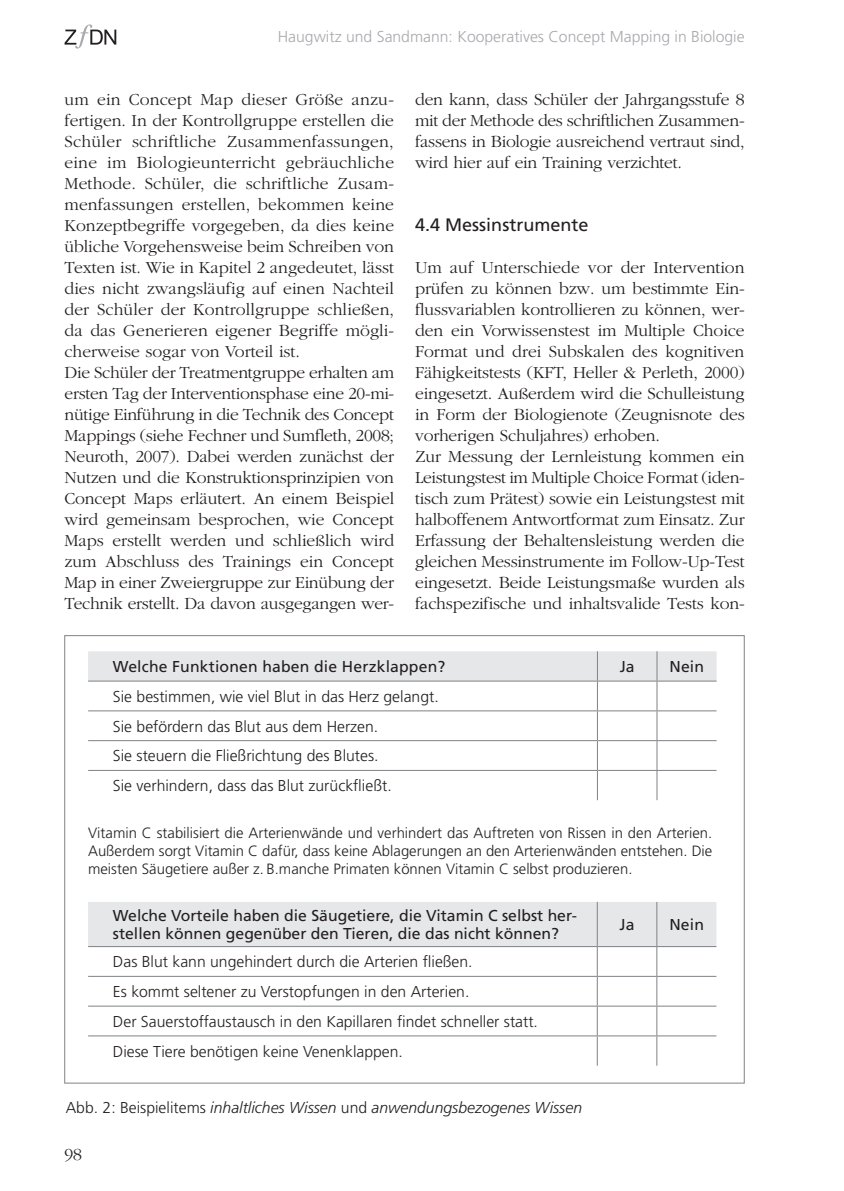
<style>
.page{position:relative;width:844px;height:1191px;background:#fff}
.page>*{position:absolute;margin:0;border:0;box-sizing:border-box;transform-origin:0 0}
.t1{font:18.03px "Frutiger LT";color:#231f20}
.t2{font:300 17.5px/21px "Garamond";letter-spacing:-.01em;color:#231f20}
.t3{font:300 15.75px/29.9px "Frutiger LT";color:#231f20}
.t4{font:15.75px/17.5px "Frutiger LT";color:#231f20}
.t5{font:italic 300 15.75px "Frutiger LT";color:#231f20}
.t6{font:300 15.75px "Frutiger LT";color:#a8a9ad}
.t7{font:300 14.88px/17.8px "Frutiger LT";color:#231f20;text-align:justify}
.s1{font-style:normal}
</style>
<div class="page">
<svg style="left:64px;top:24px;width:52px;height:25px"></svg>
<svg style="left:88px;top:651px;width:628px;height:149px"></svg>
<svg style="left:88px;top:902px;width:628px;height:163px"></svg>
<p class="t6" style="left:278px;top:27px;width:468px">Haugwitz und Sandmann: Kooperatives Concept Mapping in Biologie</p>
<p class="t2" style="left:64px;top:89px;width:331px">um ein Concept Map dieser Größe anzu&shy;fertigen. In der Kontrollgruppe erstellen die Schüler schriftliche Zusammenfassungen, eine im Biologieunterricht gebräuchliche Methode. Schüler, die schriftliche Zusam&shy;menfassungen erstellen, bekommen keine Konzeptbegriffe vorgegeben, da dies keine übliche Vorgehensweise beim Schreiben von Texten ist. Wie in Kapitel 2 angedeutet, lässt dies nicht zwangsläufig auf einen Nachteil der Schüler der Kontrollgruppe schließen, da das Generieren eigener Begriffe mögli&shy;cherweise sogar von Vorteil ist.<br>Die Schüler der Treatmentgruppe erhalten am ersten Tag der Interventionsphase eine 20-mi&shy;nütige Einführung in die Technik des Concept Mappings (siehe Fechner und Sumfleth, 2008; Neuroth, 2007). Dabei werden zunächst der Nutzen und die Konstruktionsprinzipien von Concept Maps erläutert. An einem Beispiel wird gemeinsam besprochen, wie Concept Maps erstellt werden und schließlich wird zum Abschluss des Trainings ein Concept Map in einer Zweiergruppe zur Einübung der Technik erstellt. Da davon ausgegangen wer-</p>
<p class="t2" style="left:415px;top:89px;width:331px;text-align:justify">den kann, dass Schüler der Jahrgangsstufe 8 mit der Methode des schriftlichen Zusammen&shy;fassens in Biologie ausreichend vertraut sind, wird hier auf ein Training verzichtet.</p>
<p class="t1" style="left:415px;top:214px;width:175px">4.4 Messinstrumente</p>
<p class="t2" style="left:415px;top:257px;width:331px">Um auf Unterschiede vor der Intervention prüfen zu können bzw. um bestimmte Ein&shy;flussvariablen kontrollieren zu können, wer&shy;den ein Vorwissenstest im Multiple Choice Format und drei Subskalen des kognitiven Fähigkeitstests (KFT, Heller &amp; Perleth, 2000) eingesetzt. Außerdem wird die Schulleistung in Form der Biologienote (Zeugnisnote des vorherigen Schuljahres) erhoben.<br>Zur Messung der Lernleistung kommen ein Leistungstest im Multiple Choice Format (iden&shy;tisch zum Prätest) sowie ein Leistungstest mit halboffenem Antwortformat zum Einsatz. Zur Erfassung der Behaltensleistung werden die gleichen Messinstrumente im Follow-Up-Test eingesetzt. Beide Leistungsmaße wurden als fachspezifische und inhaltsvalide Tests kon-</p>
<p class="t4" style="left:113px;top:658px;width:334px">Welche Funktionen haben die Herzklappen?</p>
<p class="t4" style="left:619px;top:658px;width:17px">Ja</p>
<p class="t4" style="left:669px;top:658px;width:36px">Nein</p>
<p class="t3" style="left:113px;top:681px;width:327px">Sie bestimmen, wie viel Blut in das Herz gelangt.<br>Sie befördern das Blut aus dem Herzen.<br>Sie steuern die Fließrichtung des Blutes.<br>Sie verhindern, dass das Blut zurückfließt.</p>
<p class="t7" style="left:88px;top:824px;width:625px">Vitamin C stabilisiert die Arterienwände und verhindert das Auftreten von Rissen in den Arterien.<br>Außerdem sorgt Vitamin C dafür, dass keine Ablagerungen an den Arterienwänden entstehen. Die meisten Säugetiere außer z. B.manche Primaten können Vitamin C selbst produzieren.</p>
<p class="t4" style="left:113px;top:907px;width:465px">Welche Vorteile haben die Säugetiere, die Vitamin C selbst her&shy;stellen können gegenüber den Tieren, die das nicht können?</p>
<p class="t4" style="left:619px;top:915px;width:17px">Ja</p>
<p class="t4" style="left:669px;top:915px;width:36px">Nein</p>
<p class="t3" style="left:113px;top:947px;width:426px">Das Blut kann ungehindert durch die Arterien fließen.<br>Es kommt seltener zu Verstopfungen in den Arterien.<br>Der Sauerstoffaustausch in den Kapillaren findet schneller statt.<br>Diese Tiere benötigen keine Venenklappen.</p>
<p class="t5" style="left:66px;top:1099px;width:517px"><span class="s1">Abb. 2: Beispielitems</span> inhaltliches Wissen <span class="s1">und</span> anwendungsbezogenes Wissen</p>
<p class="t2" style="left:64px;top:1143px;width:19px">98</p>
</div>
